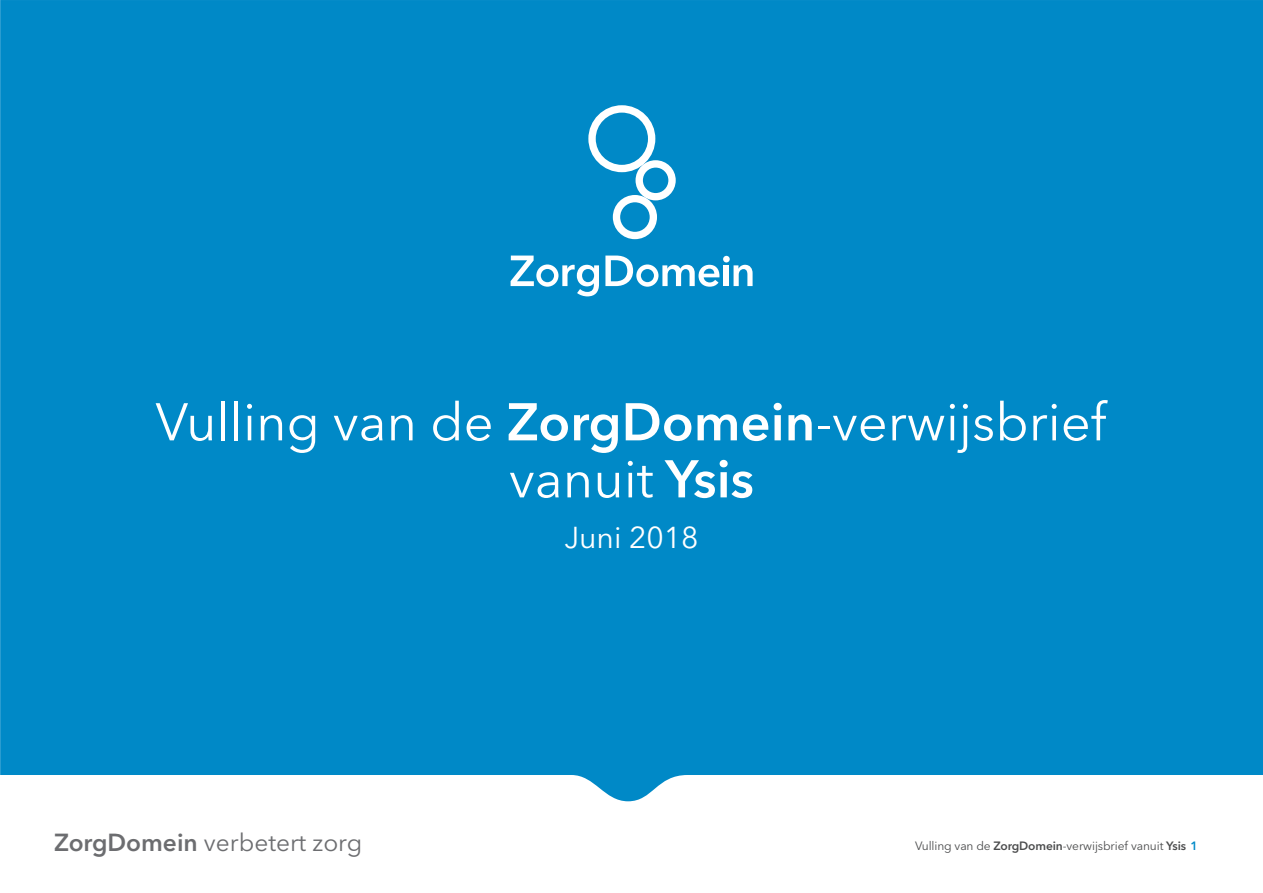
<style>
.page{position:relative;width:1263px;height:893px;background:#fff}
.page>*{position:absolute;margin:0;border:0;box-sizing:border-box;transform-origin:0 0}
.t1{font:52.5px/57px "Avenir Next LT Pro";color:#fff;text-align:center}
.t2{font:30px "Avenir Next LT Pro";color:#fff}
.t3{font:24.45px "Avenir Next LT Pro";color:#6c6d70}
.t4{font:12px "Avenir Next LT Pro";letter-spacing:-.01em;color:#4b4c4d}
.s1{font-weight:600}
.s2{font-weight:600;color:#0089c7}
</style>
<div class="page">
<div style="left:0;top:0;width:1263px;height:801px;background:#0089c7"></div>
<svg style="left:588px;top:105px;width:88px;height:134px"></svg>
<div style="left:724px;top:265px;width:5px;height:21px;background:#fff"></div>
<svg style="left:733px;top:265px;width:19px;height:21px"></svg>
<svg style="left:605px;top:256px;width:114px;height:31px"></svg>
<svg style="left:511px;top:256px;width:88px;height:40px"></svg>
<div style="left:723px;top:256px;width:7px;height:6px;background:#fff;border-radius:50%"></div>
<h1 class="t1" style="left:155px;top:393px;width:952px">Vulling van de <span class="s1">ZorgDomein</span>-verwijsbrief vanuit <span class="s1">Ysis</span></h1>
<h2 class="t2" style="left:564px;top:520px;width:136px">Juni 2018</h2>
<h3 class="t3" style="left:54px;top:827px;width:310px"><span class="s1">ZorgDomein</span> verbetert zorg</h3>
<p class="t4" style="left:915px;top:839px;width:284px">Vulling van de <span class="s1">ZorgDomein</span>-verwijsbrief vanuit <span class="s1">Ysis</span> <span class="s2">1</span></p>
</div>
